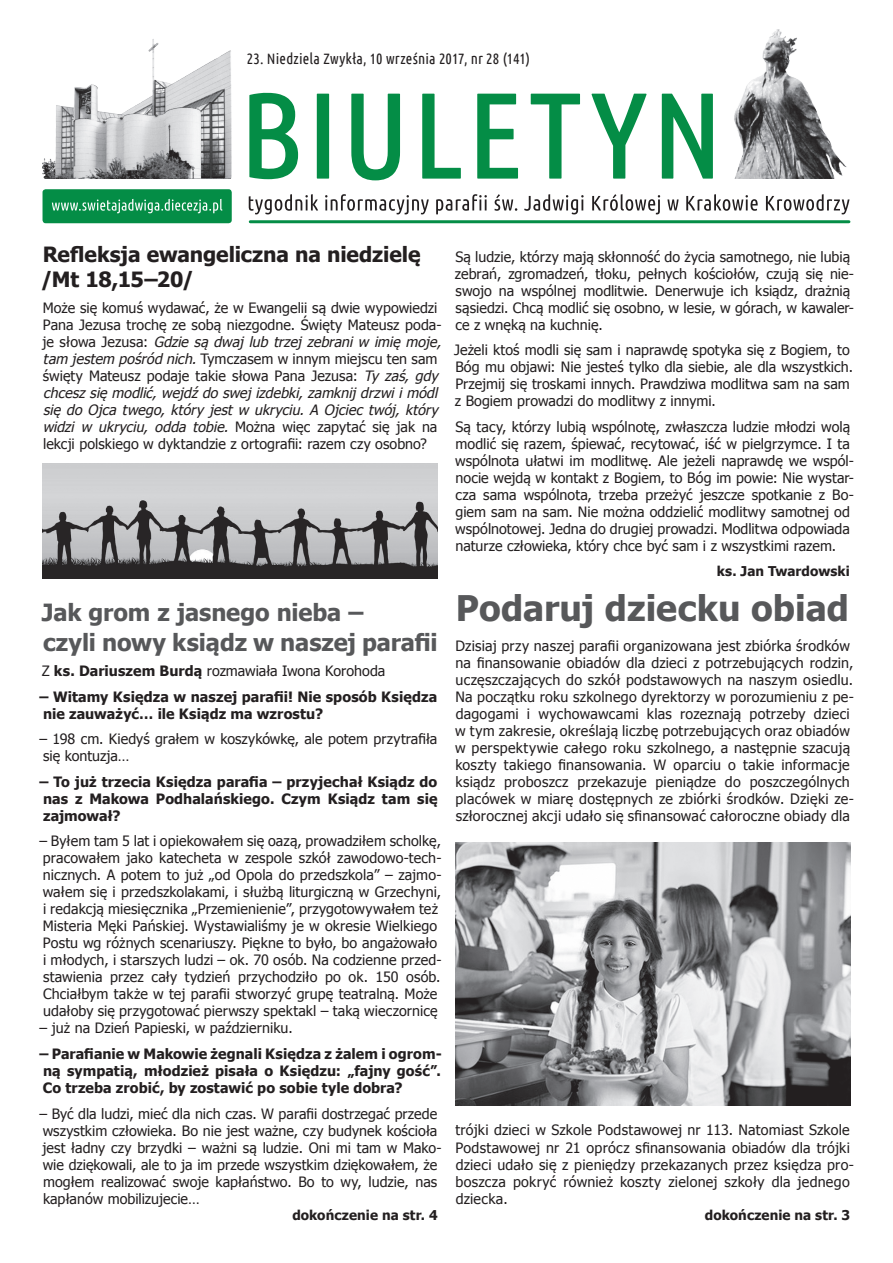
<style>
.page{position:relative;width:893px;height:1263px;background:#fff}
.page>*{position:absolute;margin:0;border:0;box-sizing:border-box;transform-origin:0 0}
.t1{font:700 35.25px "Tahoma";color:#57585a}
.t2{font:700 23.7px/29.7px "Tahoma";letter-spacing:-.005em;color:#57585a}
.t3{font:700 21px/25.5px "Tahoma";letter-spacing:-.005em;color:#231f20}
.t4{font:15px "Ubuntu Condensed";letter-spacing:.01em;color:#231f20}
.t5{font:14.25px/17px "Tahoma";letter-spacing:.01em;color:#231f20}
.t6{font:700 14.25px/17px "Tahoma";letter-spacing:.005em;color:#231f20;text-align:justify}
.t7{font:700 13.5px "Tahoma";letter-spacing:.005em;color:#231f20}
.s1{font-style:italic}
.s2{font-weight:700}
</style>
<div class="page">
<svg style="left:249px;top:93px;width:461px;height:87px"></svg>
<img style="left:710px;top:30px;width:137px;height:149px">
<hr style="left:250px;top:220px;width:599px;height:3px;background:#048d46">
<svg style="left:249px;top:194px;width:600px;height:20px"></svg>
<img style="left:43px;top:39px;width:189px;height:140px">
<div style="left:43px;top:189px;width:189px;height:34px;background:#048d46;border-radius:3px"></div>
<svg style="left:52px;top:199px;width:170px;height:14px"></svg>
<img style="left:43px;top:463px;width:395px;height:115px">
<img style="left:455px;top:842px;width:395px;height:264px">
<p class="t4" style="left:247px;top:49px;width:285px">23. Niedziela Zwykła, 10 września 2017, nr 28 (141)</p>
<h3 class="t3" style="left:41px;top:240px;width:381px">Refleksja ewangeliczna na niedzielę /Mt 18,15–20/</h3>
<p class="t5" style="left:42px;top:298px;width:404px">Może się komuś wydawać, że w Ewangelii są dwie wypowiedzi Pana Jezusa trochę ze sobą niezgodne. Święty Mateusz poda&shy;j e s ł o w a J e z u s a : <span class="s1">Gdzie są dwaj lub trzej zebrani w imię moje, tam jestem pośród nich.</span>Tymczasem w innym miejscu ten sam święty Mateusz podaje takie słowa Pana Jezusa: <span class="s1">Ty zaś, gdy chcesz się modlić, wejdź do swej izdebki, zamknij drzwi i módl się do Ojca twego, który jest w ukryciu. A Ojciec twój, który widzi w ukryciu, odda tobie.</span> Można więc zapytać się jak na lekcji polskiego w dyktandzie z ortografii: razem czy osobno?</p>
<h2 class="t2" style="left:42px;top:596px;width:397px">Jak grom z jasnego nieba –<br>czyli nowy ksiądz w naszej parafii</h2>
<p class="t5" style="left:42px;top:662px;width:345px">Z <span class="s2">ks. Dariuszem Burdą</span> rozmawiała Iwona Korohoda</p>
<p class="t6" style="left:39px;top:687px;width:399px">– Witamy Księdza w naszej parafii! Nie sposób Księdza nie zauważyć… ile Ksiądz ma wzrostu?</p>
<p class="t5" style="left:39px;top:730px;width:399px">– 198 cm. Kiedyś grałem w koszykówkę, ale potem przytrafiła się kontuzja…</p>
<p class="t6" style="left:39px;top:772px;width:400px">– To już trzecia Księdza parafia – przyjechał Ksiądz do nas z Makowa Podhalańskiego. Czym Ksiądz tam się zajmował?</p>
<p class="t5" style="left:39px;top:832px;width:404px">– Byłem tam 5 lat i opiekowałem się oazą, prowadziłem scholkę, pracowałem jako katecheta w zespole szkół zawodowo-tech&shy;nicznych. A potem to już „od Opola do przedszkola” – zajmo&shy;wałem się i przedszkolakami, i służbą liturgiczną w Grzechyni, i redakcją miesięcznika „Przemienienie”, przygotowywałem też Misteria Męki Pańskiej. Wystawialiśmy je w okresie Wielkiego Postu wg różnych scenariuszy. Piękne to było, bo angażowało<br>i młodych, i starszych ludzi – ok. 70 osób. Na codzienne przed&shy;stawienia przez cały tydzień przychodziło po ok. 150 osób.<br>Chciałbym także w tej parafii stworzyć grupę teatralną. Może udałoby się przygotować pierwszy spektakl – taką wieczornicę</p>
<p class="t5" style="left:39px;top:1019px;width:255px">– już na Dzień Papieski, w październiku.</p>
<p class="t6" style="left:39px;top:1044px;width:404px">– Parafianie w Makowie żegnali Księdza z żalem i ogrom&shy;ną sympatią, młodzież pisała o Księdzu: „fajny gość”.<br>Co trzeba zrobić, by zostawić po sobie tyle dobra?</p>
<p class="t5" style="left:39px;top:1104px;width:404px">– Być dla ludzi, mieć dla nich czas. W parafii dostrzegać przede wszystkim człowieka. Bo nie jest ważne, czy budynek kościoła jest ładny czy brzydki – ważni są ludzie. Oni mi tam w Mako&shy;wie dziękowali, ale to ja im przede wszystkim dziękowałem, że mogłem realizować swoje kapłaństwo. Bo to wy, ludzie, nas kapłanów mobilizujecie…</p>
<p class="t7" style="left:292px;top:1206px;width:147px">dokończenie na str. 4</p>
<p class="t5" style="left:455px;top:247px;width:401px">Są ludzie, którzy mają skłonność do życia samotnego, nie lubią zebrań, zgromadzeń, tłoku, pełnych kościołów, czują się nie&shy;swojo na wspólnej modlitwie. Denerwuje ich ksiądz, drażnią sąsiedzi. Chcą modlić się osobno, w lesie, w górach, w kawaler&shy;ce z wnęką na kuchnię.</p>
<p class="t5" style="left:454px;top:341px;width:400px">Jeżeli ktoś modli się sam i naprawdę spotyka się z Bogiem, to Bóg mu objawi: Nie jesteś tylko dla siebie, ale dla wszystkich.<br>Przejmij się troskami innych. Prawdziwa modlitwa sam na sam z Bogiem prowadzi do modlitwy z innymi.</p>
<p class="t5" style="left:455px;top:417px;width:400px">Są tacy, którzy lubią wspólnotę, zwłaszcza ludzie młodzi wolą modlić się razem, śpiewać, recytować, iść w pielgrzymce. I ta wspólnota ułatwi im modlitwę. Ale jeżeli naprawdę we wspól&shy;nocie wejdą w kontakt z Bogiem, to Bóg im powie: Nie wystar&shy;cza sama wspólnota, trzeba przeżyć jeszcze spotkanie z Bo&shy;giem sam na sam. Nie można oddzielić modlitwy samotnej od wspólnotowej. Jedna do drugiej prowadzi. Modlitwa odpowiada naturze człowieka, który chce być sam i z wszystkimi razem.</p>
<p class="t7" style="left:717px;top:562px;width:135px">ks. Jan Twardowski</p>
<h1 class="t1" style="left:456px;top:583px;width:395px">Podaruj dziecku obiad</h1>
<p class="t5" style="left:455px;top:636px;width:400px">Dzisiaj przy naszej parafii organizowana jest zbiórka środków na finansowanie obiadów dla dzieci z potrzebujących rodzin, uczęszczających do szkół podstawowych na naszym osiedlu.<br>Na początku roku szkolnego dyrektorzy w porozumieniu z pe&shy;dagogami i wychowawcami klas rozeznają potrzeby dzieci w tym zakresie, określają liczbę potrzebujących oraz obiadów w perspektywie całego roku szkolnego, a następnie szacują koszty takiego finansowania. W oparciu o takie informacje ksiądz proboszcz przekazuje pieniądze do poszczególnych placówek w miarę dostępnych ze zbiórki środków. Dzięki ze&shy;szłorocznej akcji udało się sfinansować całoroczne obiady dla</p>
<p class="t5" style="left:455px;top:1121px;width:400px">trójki dzieci w Szkole Podstawowej nr 113. Natomiast Szkole Podstawowej nr 21 oprócz sfinansowania obiadów dla trójki dzieci udało się z pieniędzy przekazanych przez księdza pro&shy;boszcza pokryć również koszty zielonej szkoły dla jednego dziecka.</p>
<p class="t7" style="left:705px;top:1206px;width:147px">dokończenie na str. 3</p>
</div>
